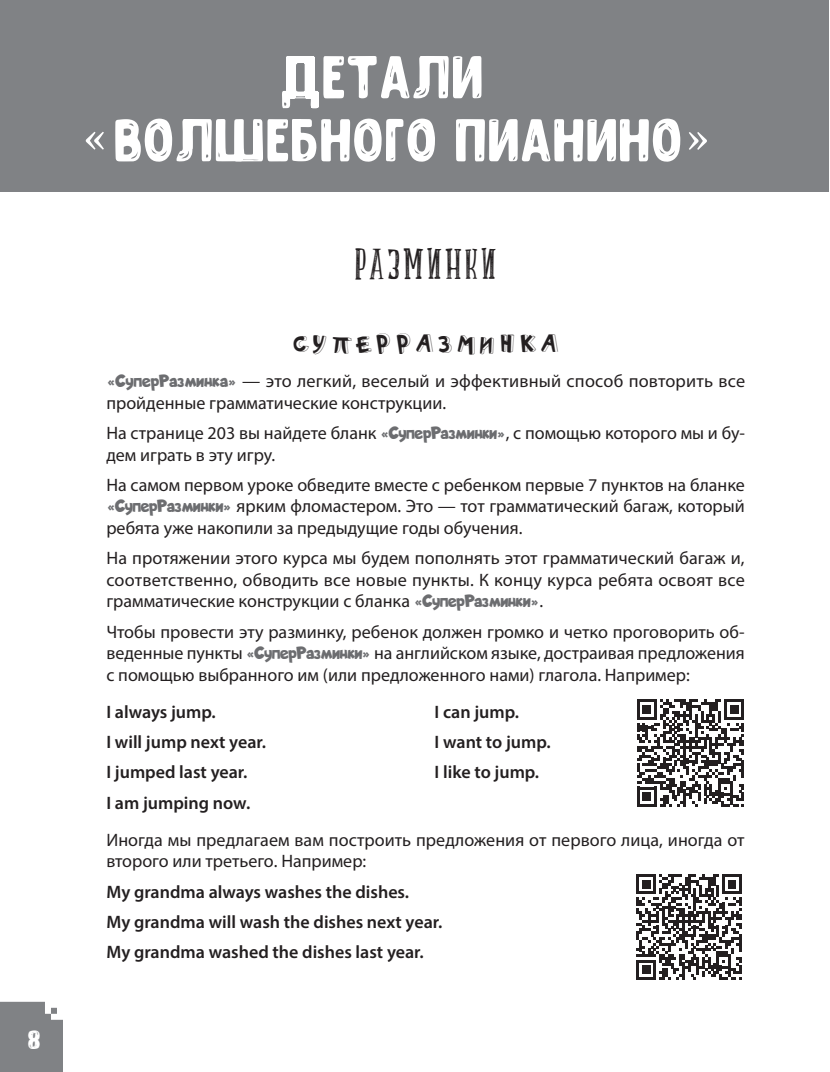
<style>
.page{position:relative;width:830px;height:1072px;background:#fff}
.page>*{position:absolute;margin:0;border:0;box-sizing:border-box;transform-origin:0 0}
.heading_2_VVEDEN{font:42px "LATRUITEAPAPA";letter-spacing:.09em;color:#231f20}
.heading_3{font:33px "PF Playskool Pro 3 D";letter-spacing:.14em;color:#231f20}
.t1{font:21px "Chocolatecyr lat";color:#fff}
.t2{font:18px/21.6px "Myriad Pro";color:#231f20}
.t3{font:600 18px "Myriad Pro";color:#231f20}
.s1{font-family:"Lapsus Pro";font-weight:700;color:#6c6d70}
</style>
<div class="page">
<svg style="left:0;top:1001px;width:63px;height:70px;background:#888a8d"></svg>
<div style="left:0;top:0;width:828px;height:191px;background:#808285"></div>
<svg style="left:689px;top:132px;width:17px;height:18px"></svg>
<svg style="left:86px;top:118px;width:594px;height:44px"></svg>
<svg style="left:282px;top:56px;width:199px;height:52px"></svg>
<svg style="left:637px;top:699px;width:107px;height:108px"></svg>
<svg style="left:636px;top:874px;width:105px;height:105px"></svg>
<p class="t1" style="left:28px;top:1029px;width:14px">8</p>
<p class="heading_2_VVEDEN" style="left:355px;top:235px;width:142px">Разминки</p>
<p class="heading_3" style="left:293px;top:324px;width:266px">СУПЕРРАЗМИНКА</p>
<p class="t2" style="left:106px;top:370px;width:640px"><span class="s1">«СуперРазминка»</span> — это легкий, веселый и эффективный способ повторить все пройденные грамматические конструкции.</p>
<p class="t2" style="left:106px;top:422px;width:639px">На странице 203 вы найдете бланк <span class="s1">«СуперРазминки»</span>, с помощью которого мы и бу&shy;дем играть в эту игру.</p>
<p class="t2" style="left:106px;top:474px;width:639px;text-align:justify">На самом первом уроке обведите вместе с ребенком первые 7 пунктов на бланке <span class="s1">«СуперРазминки»</span> ярким фломастером. Это — тот грамматический багаж, который ребята уже накопили за предыдущие годы обучения.</p>
<p class="t2" style="left:106px;top:547px;width:639px;text-align:justify">На протяжении этого курса мы будем пополнять этот грамматический багаж и, соответственно, обводить все новые пункты. К концу курса ребята освоят все грамматические конструкции с бланка <span class="s1">«СуперРазминки»</span>.</p>
<p class="t2" style="left:106px;top:620px;width:639px;text-align:justify">Чтобы провести эту разминку, ребенок должен громко и четко проговорить об&shy;веденные пункты <span class="s1">«СуперРазминки»</span> на английском языке, достраивая предложения с помощью выбранного им (или предложенного нами) глагола. Например:</p>
<p class="t3" style="left:106px;top:700px;width:111px">I always jump.</p>
<p class="t3" style="left:106px;top:731px;width:161px">I will jump next year.</p>
<p class="t3" style="left:106px;top:761px;width:142px">I jumped last year.</p>
<p class="t3" style="left:106px;top:791px;width:145px">I am jumping now.</p>
<p class="t3" style="left:434px;top:700px;width:86px">I can jump.</p>
<p class="t3" style="left:434px;top:731px;width:117px">I want to jump.</p>
<p class="t3" style="left:434px;top:761px;width:106px">I like to jump.</p>
<p class="t2" style="left:106px;top:828px;width:639px">Иногда мы предлагаем вам построить предложения от первого лица, иногда от второго или третьего. Например:</p>
<p class="t3" style="left:106px;top:880px;width:304px">My grandma always washes the dishes.</p>
<p class="t3" style="left:106px;top:910px;width:337px">My grandma will wash the dishes next year.</p>
<p class="t3" style="left:106px;top:940px;width:319px">My grandma washed the dishes last year.</p>
</div>
